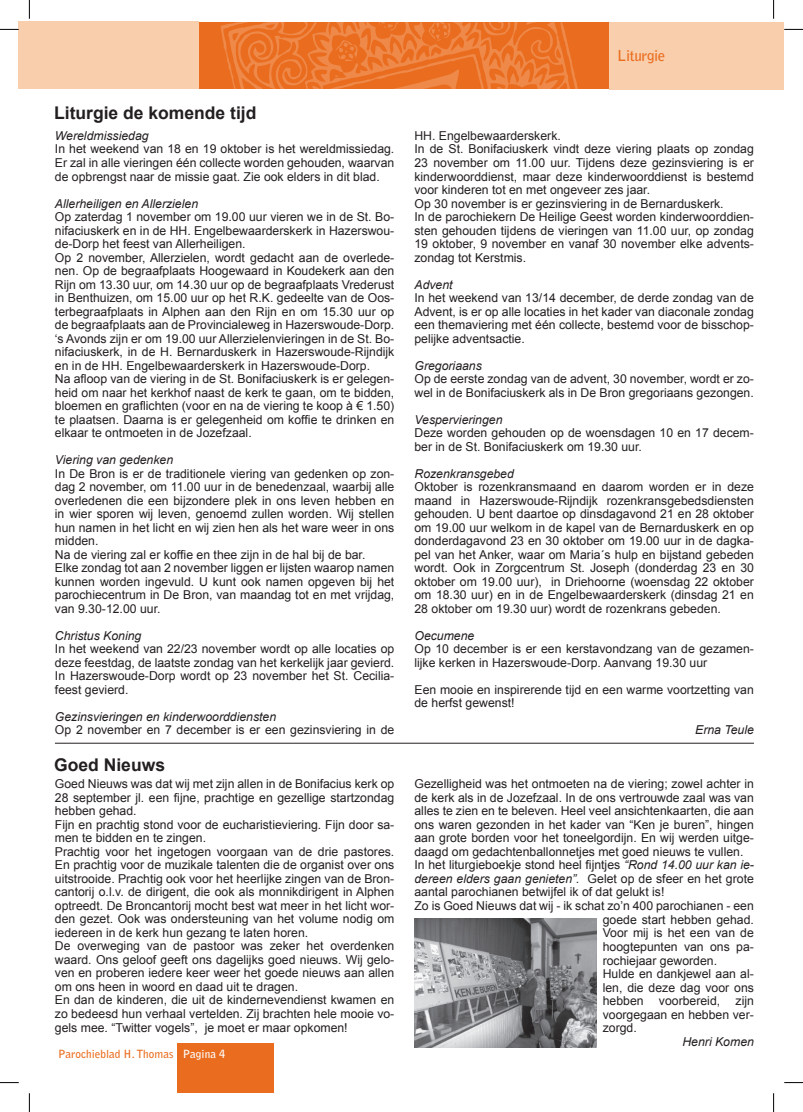
<style>
.page{position:relative;width:803px;height:1112px;background:#fff}
.page>*{position:absolute;margin:0;border:0;box-sizing:border-box;transform-origin:0 0}
.t1{font:700 17.5px "Arial";color:#231f20}
.t2{font:700 15px "Bell Gothic Std";letter-spacing:-.025em;color:#ea6d1f}
.t3{font:12.25px/13.5px "Arial";color:#231f20}
.t4{font:italic 12.25px "Arial";color:#231f20}
.t5{font:700 11.25px "Bell Gothic Std";color:#ea6d1f}
.s1{font-style:italic}
.s2{font-style:normal}
.s3{color:#fff}
</style>
<div class="page">
<div style="left:19px;top:21px;width:180px;height:68px;background:#f9cead"></div>
<div style="left:199px;top:22px;width:410px;height:67px;background:#ea6d1f"></div>
<div style="left:609px;top:22px;width:175px;height:67px;background:#f9cead"></div>
<svg style="left:221px;top:22px;width:357px;height:67px"></svg>
<div style="left:177px;top:1043px;width:97px;height:49px;background:#ea6d1f"></div>
<hr style="left:55px;top:742px;width:699px;height:1px;background:#231f20">
<img style="left:414px;top:918px;width:182px;height:129px">
<svg style="left:0;top:29px;width:19px;height:1px"></svg>
<svg style="left:784px;top:29px;width:19px;height:1px"></svg>
<svg style="left:0;top:1082px;width:19px;height:1px"></svg>
<svg style="left:784px;top:1082px;width:19px;height:1px"></svg>
<svg style="left:29px;top:0;width:1px;height:19px"></svg>
<svg style="left:29px;top:1093px;width:1px;height:18px"></svg>
<svg style="left:773px;top:0;width:1px;height:19px"></svg>
<svg style="left:773px;top:1093px;width:1px;height:18px"></svg>
<h1 class="t1" style="left:54px;top:100px;width:204px">Liturgie de komende tijd</h1>
<p class="t4" style="left:55px;top:128px;width:95px">Wereldmissiedag</p>
<p class="t3" style="left:55px;top:142px;width:341px;text-align:justify">In het weekend van 18 en 19 oktober is het wereldmissiedag.<br>Er zal in alle vieringen één collecte worden gehouden, waarvan de opbrengst naar de missie gaat. Zie ook elders in dit blad.</p>
<p class="t4" style="left:55px;top:195px;width:145px">Allerheiligen en Allerzielen</p>
<p class="t3" style="left:55px;top:210px;width:341px">Op zaterdag 1 november om 19.00 uur vieren we in de St. Bo&shy;nifaciuskerk en in de HH. Engelbewaarderskerk in Hazerswou&shy;de-Dorp het feest van Allerheiligen.<br>Op 2 november, Allerzielen, wordt gedacht aan de overlede&shy;nen. Op de begraafplaats Hoogewaard in Koudekerk aan den Rijn om 13.30 uur, om 14.30 uur op de begraafplaats Vrederust in Benthuizen, om 15.00 uur op het R.K. gedeelte van de Oos&shy;terbegraafplaats in Alphen aan den Rijn en om 15.30 uur op de begraafplaats aan de Provincialeweg in Hazerswoude-Dorp. ‘s Avonds zijn er om 19.00 uur Allerzielenvieringen in de St. Bo&shy;nifaciuskerk, in de H. Bernarduskerk in Hazerswoude-Rijndijk en in de HH. Engelbewaarderskerk in Hazerswoude-Dorp.<br>Na afloop van de viering in de St. Bonifaciuskerk is er gelegen&shy;heid om naar het kerkhof naast de kerk te gaan, om te bidden, bloemen en graflichten (voor en na de viering te koop à € 1.50) te plaatsen. Daarna is er gelegenheid om koffie te drinken en elkaar te ontmoeten in de Jozefzaal.</p>
<p class="t4" style="left:55px;top:452px;width:120px">Viering van gedenken</p>
<p class="t3" style="left:55px;top:466px;width:341px">In De Bron is er de traditionele viering van gedenken op zon&shy;dag 2 november, om 11.00 uur in de benedenzaal, waarbij alle overledenen die een bijzondere plek in ons leven hebben en in wier sporen wij leven, genoemd zullen worden. Wij stellen hun namen in het licht en wij zien hen als het ware weer in ons midden.<br>Na de viering zal er koffie en thee zijn in de hal bij de bar.<br>Elke zondag tot aan 2 november liggen er lijsten waarop namen kunnen worden ingevuld. U kunt ook namen opgeven bij het parochiecentrum in De Bron, van maandag tot en met vrijdag, van 9.30-12.00 uur.</p>
<p class="t4" style="left:55px;top:627px;width:88px">Christus Koning</p>
<p class="t3" style="left:55px;top:642px;width:341px;text-align:justify">In het weekend van 22/23 november wordt op alle locaties op deze feestdag, de laatste zondag van het kerkelijk jaar gevierd.<br>In Hazerswoude-Dorp wordt op 23 november het St. Cecilia&shy;feest gevierd.</p>
<p class="t4" style="left:55px;top:708px;width:223px">Gezinsvieringen en kinderwoorddiensten</p>
<p class="t3" style="left:55px;top:723px;width:341px">Op 2 november en 7 december is er een gezinsviering in de</p>
<h1 class="t1" style="left:54px;top:752px;width:112px">Goed Nieuws</h1>
<p class="t2" style="left:617px;top:46px;width:50px">Liturgie</p>
<p class="t3" style="left:414px;top:129px;width:341px">HH. Engelbewaarderskerk.<br>In de St. Bonifaciuskerk vindt deze viering plaats op zondag 23 november om 11.00 uur. Tijdens deze gezinsviering is er kinderwoorddienst, maar deze kinderwoorddienst is bestemd voor kinderen tot en met ongeveer zes jaar.<br>Op 30 november is er gezinsviering in de Bernarduskerk.<br>In de parochiekern De Heilige Geest worden kinderwoorddien&shy;sten gehouden tijdens de vieringen van 11.00 uur, op zondag 19 oktober, 9 november en vanaf 30 november elke advents&shy;zondag tot Kerstmis.</p>
<p class="t4" style="left:414px;top:276px;width:40px">Advent</p>
<p class="t3" style="left:414px;top:291px;width:341px;text-align:justify">In het weekend van 13/14 december, de derde zondag van de Advent, is er op alle locaties in het kader van diaconale zondag een themaviering met één collecte, bestemd voor de bisschop&shy;pelijke adventsactie.</p>
<p class="t4" style="left:414px;top:357px;width:69px">Gregoriaans</p>
<p class="t3" style="left:414px;top:372px;width:341px">Op de eerste zondag van de advent, 30 november, wordt er zo&shy;wel in de Bonifaciuskerk als in De Bron gregoriaans gezongen.</p>
<p class="t4" style="left:414px;top:411px;width:90px">Vespervieringen</p>
<p class="t3" style="left:414px;top:426px;width:341px">Deze worden gehouden op de woensdagen 10 en 17 decem&shy;ber in de St. Bonifaciuskerk om 19.30 uur.</p>
<p class="t4" style="left:414px;top:465px;width:101px">Rozenkransgebed</p>
<p class="t3" style="left:414px;top:480px;width:341px;text-align:justify">Oktober is rozenkransmaand en daarom worden er in deze maand in Hazerswoude-Rijndijk rozenkransgebedsdiensten gehouden. U bent daartoe op dinsdagavond 21 en 28 oktober om 19.00 uur welkom in de kapel van de Bernarduskerk en op donderdagavond 23 en 30 oktober om 19.00 uur in de dagka&shy;pel van het Anker, waar om Maria´s hulp en bijstand gebeden wordt. Ook in Zorgcentrum St. Joseph (donderdag 23 en 30 oktober om 19.00 uur), in Driehoorne (woensdag 22 oktober om 18.30 uur) en in de Engelbewaarderskerk (dinsdag 21 en 28 oktober om 19.30 uur) wordt de rozenkrans gebeden.</p>
<p class="t4" style="left:414px;top:627px;width:61px">Oecumene</p>
<p class="t3" style="left:414px;top:642px;width:341px">Op 10 december is er een kerstavondzang van de gezamen&shy;lijke kerken in Hazerswoude-Dorp. Aanvang 19.30 uur</p>
<p class="t3" style="left:414px;top:682px;width:341px">Een mooie en inspirerende tijd en een warme voortzetting van de herfst gewenst!</p>
<p class="t4" style="left:695px;top:722px;width:60px">Erna Teule</p>
<p class="t3" style="left:55px;top:777px;width:341px">Goed Nieuws was dat wij met zijn allen in de Bonifacius kerk op 28 september jl. een fijne, prachtige en gezellige startzondag hebben gehad.<br>Fijn en prachtig stond voor de eucharistieviering. Fijn door sa&shy;men te bidden en te zingen.<br>Prachtig voor het ingetogen voorgaan van de drie pastores.<br>En prachtig voor de muzikale talenten die de organist over ons uitstrooide. Prachtig ook voor het heerlijke zingen van de Bron&shy;cantorij o.l.v. de dirigent, die ook als monnikdirigent in Alphen optreedt. De Broncantorij mocht best wat meer in het licht wor&shy;den gezet. Ook was ondersteuning van het volume nodig om iedereen in de kerk hun gezang te laten horen.<br>De overweging van de pastoor was zeker het overdenken waard. Ons geloof geeft ons dagelijks goed nieuws. Wij gelo&shy;ven en proberen iedere keer weer het goede nieuws aan allen om ons heen in woord en daad uit te dragen.<br>En dan de kinderen, die uit de kindernevendienst kwamen en zo bedeesd hun verhaal vertelden. Zij brachten hele mooie vo&shy;gels mee. “Twitter vogels”, je moet er maar opkomen!</p>
<p class="t3" style="left:414px;top:777px;width:341px">Gezelligheid was het ontmoeten na de viering; zowel achter in</p>
<p class="t3" style="left:414px;top:790px;width:341px">de kerk als in de Jozefzaal. In de ons vertrouwde zaal was van</p>
<p class="t3" style="left:414px;top:804px;width:341px">alles te zien en te beleven. Heel veel ansichtenkaarten, die aan</p>
<p class="t3" style="left:414px;top:817px;width:341px">ons waren gezonden in het kader van “Ken je buren”, hingen</p>
<p class="t3" style="left:414px;top:831px;width:341px">aan grote borden voor het toneelgordijn. En wij werden uitge-</p>
<p class="t3" style="left:414px;top:844px;width:330px">daagd om gedachtenballonnetjes met goed nieuws te vullen.</p>
<p class="t3" style="left:414px;top:858px;width:341px">In het liturgieboekje stond heel fijntjes <span class="s1">“Rond 14.00 uur kan ie-</span></p>
<p class="t4" style="left:414px;top:870px;width:341px">dereen elders gaan genieten”. <span class="s2">Gelet op de sfeer en het grote</span></p>
<p class="t3" style="left:414px;top:885px;width:251px">aantal parochianen betwijfel ik of dat gelukt is!</p>
<p class="t3" style="left:414px;top:898px;width:341px">Zo is Goed Nieuws dat wij - ik schat zo’n 400 parochianen - een</p>
<p class="t3" style="left:603px;top:912px;width:153px">goede start hebben gehad.</p>
<p class="t3" style="left:603px;top:926px;width:153px">Voor mij is het een van de</p>
<p class="t3" style="left:603px;top:939px;width:153px">hoogtepunten van ons pa-</p>
<p class="t3" style="left:603px;top:953px;width:116px">rochiejaar geworden.</p>
<p class="t3" style="left:603px;top:966px;width:153px">Hulde en dankjewel aan al-</p>
<p class="t3" style="left:603px;top:980px;width:153px">len, die deze dag voor ons</p>
<p class="t3" style="left:603px;top:993px;width:42px">hebben</p>
<p class="t3" style="left:659px;top:993px;width:63px">voorbereid,</p>
<p class="t3" style="left:603px;top:993px;width:153px;text-align:justify;text-indent:133px">zijn voorgegaan en hebben ver&shy;zorgd.</p>
<p class="t4" style="left:682px;top:1033px;width:73px">Henri Komen</p>
<p class="t5" style="left:58px;top:1047px;width:169px">Parochieblad H. Thomas <span class="s3">Pagina 4</span></p>
</div>
